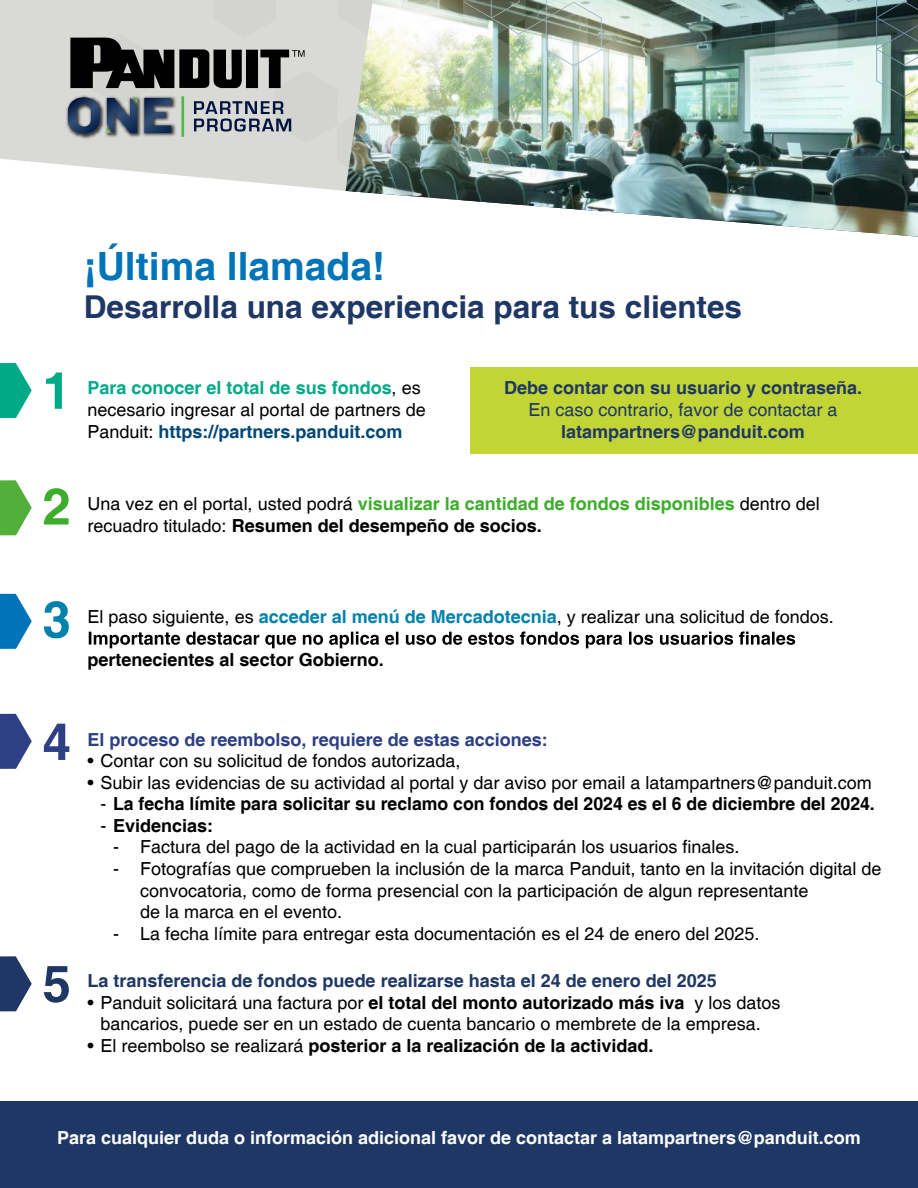
<style>
.page{position:relative;width:918px;height:1188px;background:#fff}
.page>*{position:absolute;margin:0;border:0;box-sizing:border-box;transform-origin:0 0}
.t1{font:700 51px "Helvetica";color:#00aa89}
.t2{font:700 51px "Helvetica";color:#3dad2b}
.t3{font:700 51px "Helvetica";color:#0082ad}
.t4{font:700 51px "Helvetica";color:#2d3f85}
.t5{font:700 51px "Helvetica";color:#1e3765}
.t6{font:700 39px "Helvetica";color:#0074b8}
.t7{font:700 31.5px "Helvetica";color:#1e3765}
.t8{font:18px/21.6px "Helvetica";color:#000}
.t9{font:700 18px "Helvetica";color:#000}
.t10{font:700 18px "Helvetica";color:#1e3765}
.t11{font:700 18px "Helvetica";color:#fff}
.t12{font:700 18px "Helvetica";color:#2d3f85}
.t13{font:18px "Helvetica";color:#1e3765}
.s1{font-weight:700;color:#00aa89}
.s2{font-weight:700;color:#004775}
.s3{font-weight:700;color:#3dad2b}
.s4{font-weight:700}
.s5{font-weight:700;color:#0082ad}
.s6{font-weight:400}
</style>
<div class="page">
<img style="left:347px;top:0;width:571px;height:237px">
<svg style="left:0;top:0;width:373px;height:191px;fill:#d9d9d6"></svg>
<svg style="left:775px;top:0;width:63px;height:74px"></svg>
<svg style="left:845px;top:0;width:8px;height:2px"></svg>
<img style="left:876px;top:0;width:42px;height:97px">
<img style="left:876px;top:1px;width:42px;height:65px">
<svg style="left:0;top:363px;width:32px;height:55px"></svg>
<svg style="left:0;top:480px;width:32px;height:55px"></svg>
<svg style="left:0;top:594px;width:32px;height:55px"></svg>
<svg style="left:0;top:714px;width:32px;height:55px"></svg>
<svg style="left:0;top:956px;width:32px;height:55px"></svg>
<svg style="left:89px;top:631px;width:706px;height:17px"></svg>
<div style="left:470px;top:367px;width:448px;height:87px;background:#c3d534"></div>
<div style="left:0;top:1102px;width:918px;height:86px;background:#1e3765"></div>
<img style="left:55px;top:0;width:657px;height:183px">
<h2 class="t6" style="left:84px;top:242px;width:303px">¡Última llamada!</h2>
<h3 class="t7" style="left:84px;top:287px;width:660px">Desarrolla una experiencia para tus clientes</h3>
<h1 class="t1" style="left:43px;top:360px;width:30px">1</h1>
<h1 class="t2" style="left:43px;top:475px;width:30px">2</h1>
<p class="t8" style="left:88px;top:378px;width:340px"><span class="s1">Para conocer el total de sus fondos</span>, es necesario ingresar al portal de partners de<br>Panduit: <span class="s2">https://partners.panduit.com</span></p>
<p class="t10" style="left:504px;top:377px;width:360px">Debe contar con su usuario y contraseña.</p>
<p class="t13" style="left:528px;top:399px;width:311px">En caso contrario, favor de contactar a</p>
<p class="t10" style="left:561px;top:420px;width:245px">latampartners@panduit.com</p>
<p class="t8" style="left:88px;top:494px;width:734px">Una vez en el portal, usted podrá <span class="s3">visualizar la cantidad de fondos disponibles</span> dentro del recuadro titulado: <span class="s4">Resumen del desempeño de socios.</span></p>
<h1 class="t3" style="left:43px;top:588px;width:30px">3</h1>
<p class="t8" style="left:88px;top:607px;width:748px">El paso siguiente, es <span class="s5">acceder al menú de Mercadotecnia</span>, y realizar una solicitud de fondos.</p>
<p class="t9" style="left:88px;top:649px;width:298px">pertenecientes al sector Gobierno.</p>
<h1 class="t4" style="left:43px;top:711px;width:30px">4</h1>
<h1 class="t5" style="left:43px;top:953px;width:30px">5</h1>
<p class="t12" style="left:88px;top:728px;width:462px">El proceso de reembolso, requiere de estas acciones:</p>
<p class="t8" style="left:88px;top:751px;width:374px">• Contar con su solicitud de fondos autorizada,</p>
<p class="t8" style="left:88px;top:772px;width:786px">• Subir las evidencias de su actividad al portal y dar aviso por email a latampartners@panduit.com</p>
<p class="t9" style="left:100px;top:793px;width:776px"><span class="s6">-</span> La fecha límite para solicitar su reclamo con fondos del 2024 es el 6 de diciembre del 2024.</p>
<p class="t9" style="left:100px;top:815px;width:114px"><span class="s6">-</span> Evidencias:</p>
<p class="t8" style="left:113px;top:837px;width:628px">- Factura del pago de la actividad en la cual participarán los usuarios finales.</p>
<p class="t8" style="left:140px;top:859px;width:743px;text-indent:-27px">- Fotografías que comprueben la inclusión de la marca Panduit, tanto en la invitación digital de convocatoria, como de forma presencial con la participación de algun representante<br>de la marca en el evento.</p>
<p class="t8" style="left:113px;top:923px;width:648px">- La fecha límite para entregar esta documentación es el 24 de enero del 2025.</p>
<p class="t10" style="left:88px;top:970px;width:631px">La transferencia de fondos puede realizarse hasta el 24 de enero del 2025</p>
<p class="t8" style="left:88px;top:992px;width:695px;text-align:center">• Panduit solicitará una factura por <span class="s4">el total del monto autorizado más iva</span> y los datos bancarios, puede ser en un estado de cuenta bancario o membrete de la empresa.</p>
<p class="t9" style="left:88px;top:1035px;width:568px"><span class="s6">• El reembolso se realizará</span> posterior a la realización de la actividad.</p>
<p class="t11" style="left:57px;top:1127px;width:805px">Para cualquier duda o información adicional favor de contactar a latampartners@panduit.com</p>
</div>
